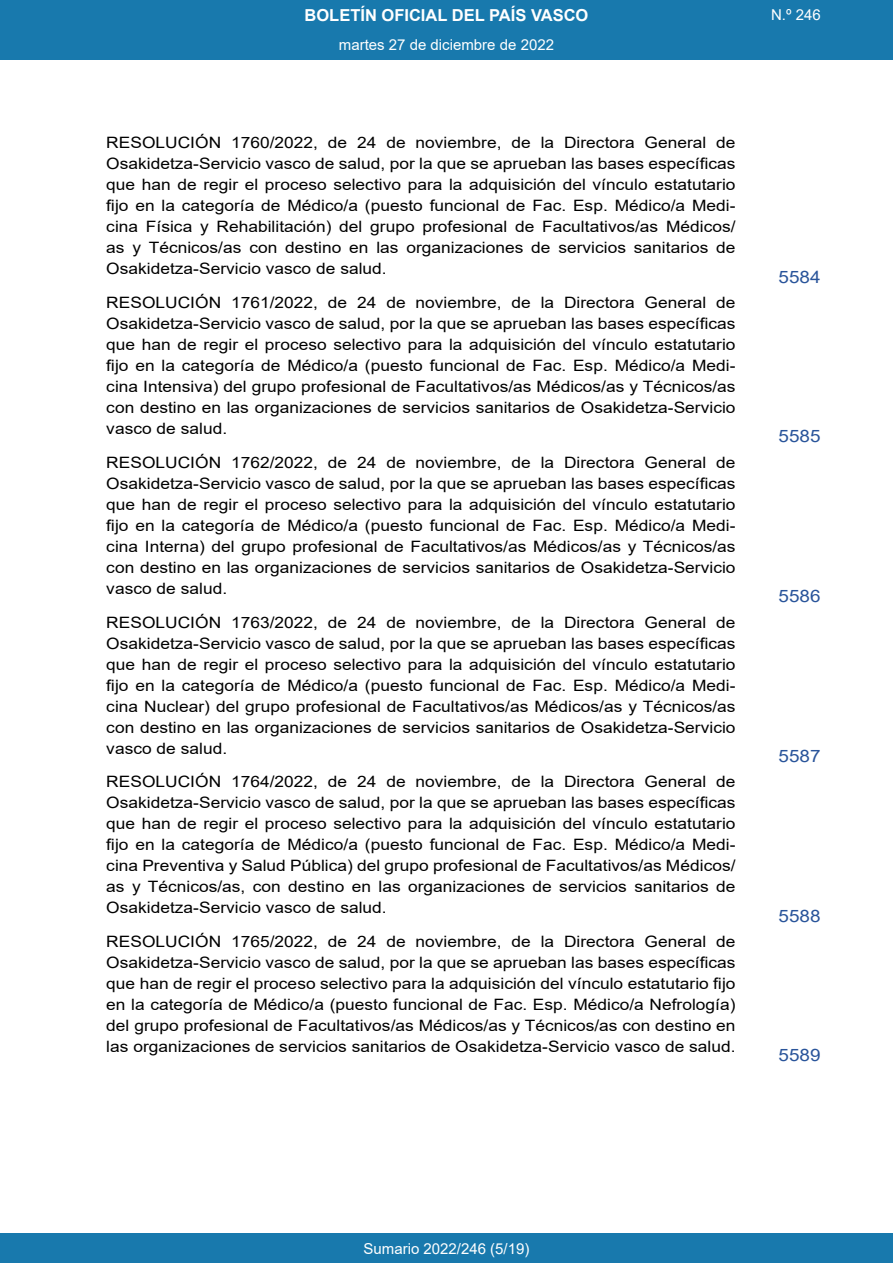
<style>
.page{position:relative;width:893px;height:1263px;background:#fff}
.page>*{position:absolute;margin:0;border:0;box-sizing:border-box;transform-origin:0 0}
.BOPVSumarioOrden{font:17.1px "Arial";color:#29549a;scale:1.11 1}
.t1{font:700 16.5px "Arial";color:#fff}
.BOPVSumarioTitulo{font:15.6px/21px "Arial";color:#000;text-align:justify;scale:1.11 1}
.t2{font:15px "Arial";color:#fff}
</style>
<div class="page">
<div style="left:0;top:1233px;width:893px;height:30px;background:#1879ad"></div>
<div style="left:0;top:0;width:893px;height:60px;background:#1879ad"></div>
<p class="t1" style="left:305px;top:3px;width:285px">BOLETÍN OFICIAL DEL PAÍS VASCO</p>
<p class="t2" style="left:771px;top:5px;width:51px">N.º 246</p>
<p class="t2" style="left:339px;top:35px;width:217px">martes 27 de diciembre de 2022</p>
<p class="BOPVSumarioTitulo" style="left:106px;top:132px;width:568px">RESOLUCIÓN 1760/2022, de 24 de noviembre, de la Directora General de Osakidetza-Servicio vasco de salud, por la que se aprueban las bases específicas que han de regir el proceso selectivo para la adquisición del vínculo estatutario fijo en la categoría de Médico/a (puesto funcional de Fac. Esp. Médico/a Medi&shy;cina Física y Rehabilitación) del grupo profesional de Facultativos/as Médicos/ as y Técnicos/as con destino en las organizaciones de servicios sanitarios de Osakidetza-Servicio vasco de salud.</p>
<p class="BOPVSumarioTitulo" style="left:106px;top:292px;width:568px">RESOLUCIÓN 1761/2022, de 24 de noviembre, de la Directora General de Osakidetza-Servicio vasco de salud, por la que se aprueban las bases específicas que han de regir el proceso selectivo para la adquisición del vínculo estatutario fijo en la categoría de Médico/a (puesto funcional de Fac. Esp. Médico/a Medi&shy;cina Intensiva) del grupo profesional de Facultativos/as Médicos/as y Técnicos/as con destino en las organizaciones de servicios sanitarios de Osakidetza-Servicio vasco de salud.</p>
<p class="BOPVSumarioTitulo" style="left:106px;top:452px;width:568px">RESOLUCIÓN 1762/2022, de 24 de noviembre, de la Directora General de Osakidetza-Servicio vasco de salud, por la que se aprueban las bases específicas que han de regir el proceso selectivo para la adquisición del vínculo estatutario fijo en la categoría de Médico/a (puesto funcional de Fac. Esp. Médico/a Medi&shy;cina Interna) del grupo profesional de Facultativos/as Médicos/as y Técnicos/as con destino en las organizaciones de servicios sanitarios de Osakidetza-Servicio vasco de salud.</p>
<p class="BOPVSumarioTitulo" style="left:106px;top:611px;width:568px">RESOLUCIÓN 1763/2022, de 24 de noviembre, de la Directora General de Osakidetza-Servicio vasco de salud, por la que se aprueban las bases específicas que han de regir el proceso selectivo para la adquisición del vínculo estatutario fijo en la categoría de Médico/a (puesto funcional de Fac. Esp. Médico/a Medi&shy;cina Nuclear) del grupo profesional de Facultativos/as Médicos/as y Técnicos/as con destino en las organizaciones de servicios sanitarios de Osakidetza-Servicio vasco de salud.</p>
<p class="BOPVSumarioTitulo" style="left:106px;top:771px;width:568px">RESOLUCIÓN 1764/2022, de 24 de noviembre, de la Directora General de Osakidetza-Servicio vasco de salud, por la que se aprueban las bases específicas que han de regir el proceso selectivo para la adquisición del vínculo estatutario fijo en la categoría de Médico/a (puesto funcional de Fac. Esp. Médico/a Medi&shy;cina Preventiva y Salud Pública) del grupo profesional de Facultativos/as Médicos/ as y Técnicos/as, con destino en las organizaciones de servicios sanitarios de Osakidetza-Servicio vasco de salud.</p>
<p class="BOPVSumarioTitulo" style="left:106px;top:931px;width:568px">RESOLUCIÓN 1765/2022, de 24 de noviembre, de la Directora General de Osakidetza-Servicio vasco de salud, por la que se aprueban las bases específicas que han de regir el proceso selectivo para la adquisición del vínculo estatutario fijo en la categoría de Médico/a (puesto funcional de Fac. Esp. Médico/a Nefrología) del grupo profesional de Facultativos/as Médicos/as y Técnicos/as con destino en las organizaciones de servicios sanitarios de Osakidetza-Servicio vasco de salud.</p>
<p class="BOPVSumarioOrden" style="left:778px;top:265px;width:39px">5584</p>
<p class="BOPVSumarioOrden" style="left:778px;top:425px;width:39px">5585</p>
<p class="BOPVSumarioOrden" style="left:778px;top:584px;width:39px">5586</p>
<p class="BOPVSumarioOrden" style="left:778px;top:744px;width:39px">5587</p>
<p class="BOPVSumarioOrden" style="left:778px;top:904px;width:39px">5588</p>
<p class="BOPVSumarioOrden" style="left:778px;top:1043px;width:39px">5589</p>
<p class="t2" style="left:363px;top:1238px;width:167px">Sumario 2022/246 (5/19)</p>
</div>
